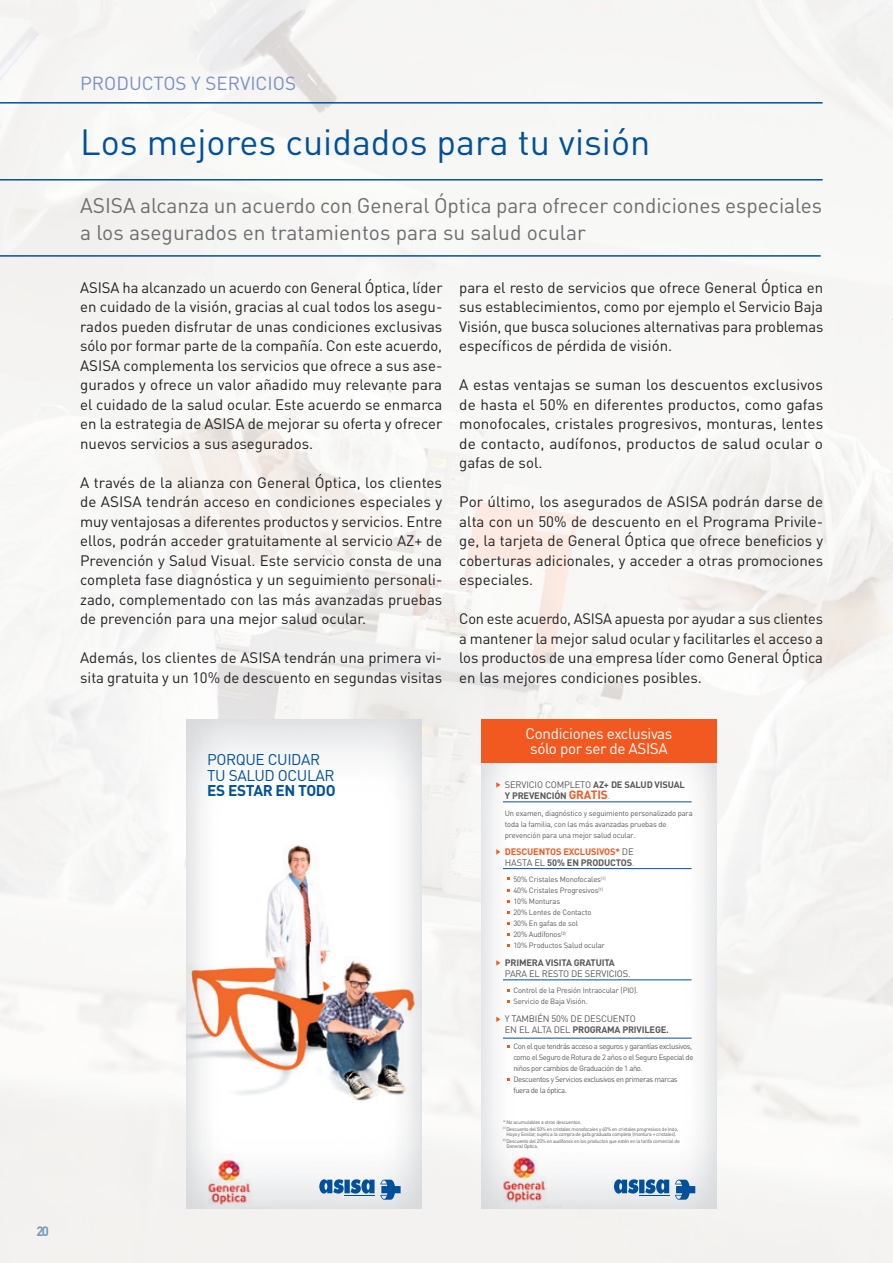
<style>
.page{position:relative;width:893px;height:1263px;background:#f7f6f5}
.page>*{position:absolute;margin:0;border:0;box-sizing:border-box;transform-origin:0 0}
.t1{font:36px "DIN";color:#01519a}
.t2{font:21px/27px "DIN";letter-spacing:-.005em;color:#6c6d70}
.t3{font:18.75px "DIN";color:#7a91c3}
.t4{font:15.45px/15.5px "DIN Pro";letter-spacing:-.025em;color:#01519a}
.t5{font:700 15.45px "DIN Pro";letter-spacing:-.025em;color:#01519a}
.t6{font:15.3px/15.3px "DIN Pro";letter-spacing:-.025em;color:#fff;text-align:center}
.t7{font:15px/19.5px "DIN";color:#231f20;text-align:justify}
.t8{font:700 13.5px "DIN";color:#01519a}
.t9{font:9.3px/10.9px "DIN Pro";letter-spacing:-.02em;color:#57585a}
.t10{font:700 9.3px/10.9px "DIN Pro";letter-spacing:-.02em;color:#57585a}
.t11{font:700 9.3px/10.9px "DIN Pro";letter-spacing:-.02em;color:#f15921}
.t12{font:7.65px/10.9px "DIN Pro";letter-spacing:-.02em;color:#57585a}
.t13{font:7.65px/10.9px "DIN Pro";letter-spacing:-.05em;color:#57585a}
.t14{font:5.1px/6.8px "DIN Pro";letter-spacing:-.04em;color:#57585a}
.s1{font-weight:400}
.s2{font-size:11.85px;color:#f15921}
.s3{font-weight:300}
.s4{font-weight:400;color:#57585a}
.s5{color:#57585a}
.s6{font-weight:300;color:#57585a}
.s7{font-weight:700}
</style>
<div class="page">
<hr style="left:0;top:255px;width:821px;height:2px;background:#01519a">
<hr style="left:0;top:179px;width:823px;height:2px;background:#01519a">
<hr style="left:0;top:102px;width:823px;height:2px;background:#01519a">
<img style="left:187px;top:720px;width:235px;height:489px">
<svg style="left:319px;top:1179px;width:82px;height:21px"></svg>
<img style="left:191px;top:1153px;width:76px;height:56px">
<img style="left:187px;top:835px;width:235px;height:279px">
<img style="left:481px;top:763px;width:236px;height:446px">
<div style="left:481px;top:720px;width:236px;height:43px;background:#f15921"></div>
<svg style="left:496px;top:782px;width:4px;height:6px"></svg>
<svg style="left:496px;top:849px;width:4px;height:6px"></svg>
<svg style="left:496px;top:960px;width:4px;height:6px"></svg>
<svg style="left:496px;top:1016px;width:4px;height:6px"></svg>
<svg style="left:614px;top:1179px;width:55px;height:14px"></svg>
<hr style="left:639px;top:1195px;width:30px;height:1px;background:#01519a">
<svg style="left:675px;top:1179px;width:20px;height:21px"></svg>
<img style="left:486px;top:1150px;width:76px;height:57px">
<hr style="left:503px;top:801px;width:189px;height:1px;background:#01519a">
<hr style="left:503px;top:868px;width:189px;height:1px;background:#01519a">
<hr style="left:503px;top:979px;width:189px;height:1px;background:#01519a">
<hr style="left:503px;top:1038px;width:189px;height:1px;background:#01519a">
<p class="t8" style="left:36px;top:1222px;width:14px">20</p>
<p class="t3" style="left:80px;top:71px;width:217px">PRODUCTOS Y SERVICIOS</p>
<h1 class="t1" style="left:80px;top:120px;width:572px">Los mejores cuidados para tu visión</h1>
<h2 class="t2" style="left:80px;top:192px;width:743px">ASISA alcanza un acuerdo con General Óptica para ofrecer condiciones especiales a los asegurados en tratamientos para su salud ocular</h2>
<p class="t7" style="left:80px;top:277px;width:364px">ASISA ha alcanzado un acuerdo con General Óptica, líder en cuidado de la visión, gracias al cual todos los asegu&shy;rados pueden disfrutar de unas condiciones exclusivas sólo por formar parte de la compañía. Con este acuerdo, ASISA complementa los servicios que ofrece a sus ase&shy;gurados y ofrece un valor añadido muy relevante para el cuidado de la salud ocular. Este acuerdo se enmarca en la estrategia de ASISA de mejorar su oferta y ofrecer nuevos servicios a sus asegurados.</p>
<p class="t7" style="left:80px;top:472px;width:364px">A través de la alianza con General Óptica, los clientes de ASISA tendrán acceso en condiciones especiales y muy ventajosas a diferentes productos y servicios. Entre ellos, podrán acceder gratuitamente al servicio AZ+ de Prevención y Salud Visual. Este servicio consta de una completa fase diagnóstica y un seguimiento personali&shy;zado, complementado con las más avanzadas pruebas de prevención para una mejor salud ocular.</p>
<p class="t7" style="left:80px;top:648px;width:364px">Además, los clientes de ASISA tendrán una primera vi&shy;sita gratuita y un 10% de descuento en segundas visitas</p>
<p class="t4" style="left:207px;top:751px;width:129px">PORQUE CUIDAR<br>TU SALUD OCULAR</p>
<p class="t5" style="left:207px;top:780px;width:130px">ES ESTAR EN TODO</p>
<p class="t7" style="left:459px;top:277px;width:366px">para el resto de servicios que ofrece General Óptica en sus establecimientos, como por ejemplo el Servicio Baja Visión, que busca soluciones alternativas para problemas específicos de pérdida de visión.</p>
<p class="t7" style="left:459px;top:375px;width:366px">A estas ventajas se suman los descuentos exclusivos de hasta el 50% en diferentes productos, como gafas monofocales, cristales progresivos, monturas, lentes de contacto, audífonos, productos de salud ocular o gafas de sol.</p>
<p class="t7" style="left:459px;top:492px;width:365px">Por último, los asegurados de ASISA podrán darse de alta con un 50% de descuento en el Programa Privile&shy;ge, la tarjeta de General Óptica que ofrece beneficios y coberturas adicionales, y acceder a otras promociones especiales.</p>
<p class="t7" style="left:459px;top:609px;width:365px">Con este acuerdo, ASISA apuesta por ayudar a sus clientes a mantener la mejor salud ocular y facilitarles el acceso a los productos de una empresa líder como General Óptica en las mejores condiciones posibles.</p>
<p class="t6" style="left:526px;top:725px;width:148px">Condiciones exclusivas sólo por ser de ASISA</p>
<p class="t10" style="left:505px;top:779px;width:182px"><span class="s1">SERVICIO COMPLETO</span> AZ+ DE SALUD VISUAL<br>Y PREVENCIÓN <span class="s2">GRATIS</span><span class="s3">.</span></p>
<p class="t12" style="left:505px;top:807px;width:189px">Un examen, diagnóstico y seguimiento personalizado para toda la familia, con las más avanzadas pruebas de prevención para una mejor salud ocular.</p>
<p class="t11" style="left:505px;top:846px;width:131px">DESCUENTOS EXCLUSIVOS* <span class="s4">DE<br>HASTA EL</span> <span class="s5">50% EN PRODUCTOS</span><span class="s6">.</span></p>
<p class="t12" style="left:513px;top:874px;width:94px">50% Cristales Monofocales<sup>(1)<br></sup>40% Cristales Progresivos<sup>(1)<br></sup>10% Monturas<br>20% Lentes de Contacto<br>30% En gafas de sol<br>20% Audífonos<sup>(2)<br></sup>10% Productos Salud ocular</p>
<p class="t10" style="left:505px;top:957px;width:112px">PRIMERA VISITA GRATUITA</p>
<p class="t9" style="left:505px;top:968px;width:127px">PARA EL RESTO DE SERVICIOS.</p>
<p class="t12" style="left:513px;top:985px;width:126px">Control de la Presión Intraocular (PIO).<br>Servicio de Baja Visión.</p>
<p class="t9" style="left:505px;top:1013px;width:166px">Y TAMBIÉN 50% DE DESCUENTO<br>EN EL ALTA DEL <span class="s7">PROGRAMA PRIVILEGE.</span></p>
<p class="t13" style="left:513px;top:1041px;width:182px">Con el que tendrás acceso a seguros y garantías exclusivos, como el Seguro de Rotura de 2 años o el Seguro Especial de niños por cambios de Graduación de 1 año.<br>Descuentos y Servicios exclusivos en primeras marcas fuera de la óptica.</p>
<p class="t14" style="left:503px;top:1118px;width:177px">* No acumulables a otros descuentos.<br><sup>(1)</sup> Descuento del 50% en cristales monofocales y 40% en cristales progresivos de Indo,</p>
<p class="t14" style="left:503px;top:1130px;width:178px;text-align:center">Hoya y Essilor, sujeto a la compra de gafa graduada completa (montura + cristales).<br><sup>(2)</sup> Descuento del 20% en audífonos en los productos que estén en la tarifa comercial de</p>
<p class="t14" style="left:507px;top:1142px;width:33px">General Optica.</p>
</div>
